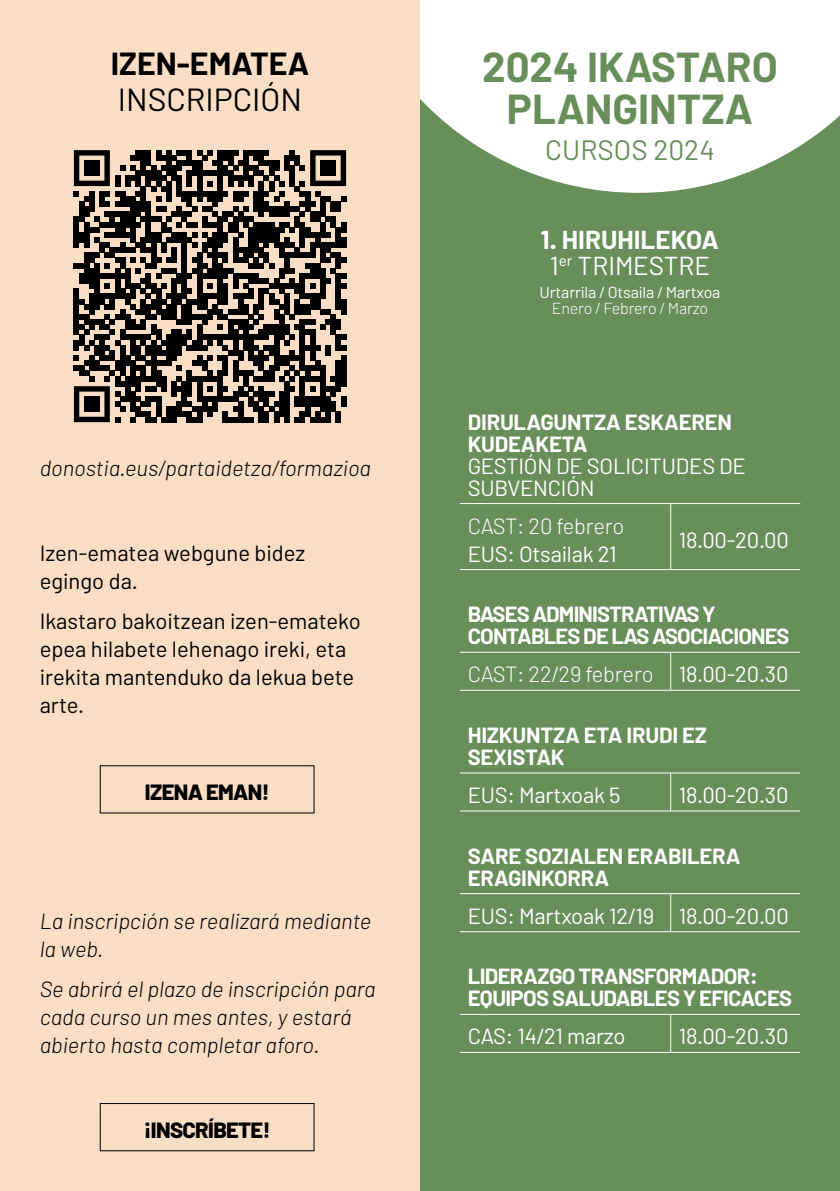
<style>
.page{position:relative;width:840px;height:1191px;background:#fff}
.page>*{position:absolute;margin:0;border:0;box-sizing:border-box;transform-origin:0 0}
.t1{font:700 42px/42px "Barlow";color:#688e5a;text-align:center}
.t2{font:700 32px "Barlow";color:#000}
.t3{font:32px "Barlow";color:#000}
.t4{font:28px "Barlow";color:#688e5a}
.t5{font:700 26px/26px "Barlow";color:#fff;text-align:center}
.t6{font:italic 300 22px/28px "Barlow";color:#000}
.t7{font:22px/22px "Barlow";letter-spacing:-.01em;color:#fff}
.t8{font:22px/28px "Barlow";color:#000}
.t9{font:700 22px/22px "Barlow";letter-spacing:-.03em;color:#fff}
.t10{font:700 22px/22px "Barlow";letter-spacing:-.01em;color:#fff}
.t11{font:300 22px "Barlow";letter-spacing:-.01em;color:#fff}
.t12{font:800 22px "Barlow";letter-spacing:-.03em;color:#000}
.t13{font:16px "Barlow";letter-spacing:-.01em;color:#fff}
.t14{font:300 16px "Barlow";letter-spacing:-.01em;color:#fff}
.s1{font-weight:400}
</style>
<div class="page">
<div style="left:0;top:0;width:420px;height:1191px;background:#f9ddc4"></div>
<div style="left:420px;top:0;width:419px;height:1191px;background:#688e5a"></div>
<svg style="left:420px;top:0;width:419px;height:193px;background:#e9eee7"></svg>
<hr style="left:459px;top:503px;width:211px;height:1px;background:#fff">
<hr style="left:670px;top:503px;width:129px;height:1px;background:#fff">
<hr style="left:670px;top:504px;width:1px;height:65px;background:#fff">
<hr style="left:459px;top:569px;width:211px;height:1px;background:#fff">
<hr style="left:670px;top:569px;width:129px;height:1px;background:#fff">
<hr style="left:459px;top:652px;width:211px;height:1px;background:#fff">
<hr style="left:670px;top:652px;width:129px;height:1px;background:#fff">
<hr style="left:670px;top:652px;width:1px;height:38px;background:#fff">
<hr style="left:459px;top:690px;width:211px;height:1px;background:#fff">
<hr style="left:670px;top:690px;width:129px;height:1px;background:#fff">
<hr style="left:459px;top:772px;width:211px;height:1px;background:#fff">
<hr style="left:670px;top:772px;width:129px;height:1px;background:#fff">
<hr style="left:670px;top:773px;width:1px;height:37px;background:#fff">
<hr style="left:459px;top:810px;width:211px;height:1px;background:#fff">
<hr style="left:670px;top:810px;width:129px;height:1px;background:#fff">
<hr style="left:459px;top:893px;width:211px;height:1px;background:#fff">
<hr style="left:670px;top:893px;width:129px;height:1px;background:#fff">
<hr style="left:670px;top:894px;width:1px;height:37px;background:#fff">
<hr style="left:459px;top:931px;width:211px;height:1px;background:#fff">
<hr style="left:670px;top:931px;width:129px;height:1px;background:#fff">
<hr style="left:459px;top:1014px;width:211px;height:1px;background:#fff">
<hr style="left:670px;top:1014px;width:129px;height:1px;background:#fff">
<hr style="left:670px;top:1014px;width:1px;height:38px;background:#fff">
<hr style="left:459px;top:1052px;width:211px;height:1px;background:#fff">
<hr style="left:670px;top:1052px;width:129px;height:1px;background:#fff">
<svg style="left:74px;top:150px;width:272px;height:272px"></svg>
<div style="left:84px;top:160px;width:15px;height:16px;background:#000"></div>
<div style="left:320px;top:160px;width:15px;height:16px;background:#000"></div>
<div style="left:84px;top:396px;width:15px;height:16px;background:#000"></div>
<div style="left:100px;top:1103px;width:214px;height:48px;border:1px solid #000"></div>
<h2 class="t2" style="left:111px;top:43px;width:200px">IZEN-EMATEA</h2>
<h2 class="t3" style="left:118px;top:79px;width:185px">INSCRIPCIÓN</h2>
<p class="t6" style="left:40px;top:453px;width:332px">donostia.eus/partaidetza/formazioa</p>
<p class="t8" style="left:40px;top:538px;width:267px">Izen-ematea webgune bidez egingo da.</p>
<p class="t8" style="left:40px;top:606px;width:322px">Ikastaro bakoitzean izen-emateko epea hilabete lehenago ireki, eta irekita mantenduko da lekua bete arte.</p>
<p class="t12" style="left:145px;top:776px;width:126px">IZENA EMAN!</p>
<p class="t6" style="left:40px;top:906px;width:333px">La inscripción se realizará mediante la web.</p>
<p class="t6" style="left:40px;top:974px;width:337px">Se abrirá el plazo de inscripción para cada curso un mes antes, y estará abierto hasta completar aforo.</p>
<p class="t12" style="left:144px;top:1113px;width:128px">¡INSCRÍBETE!</p>
<h1 class="t1" style="left:482px;top:45px;width:297px">2024 IKASTARO<br>PLANGINTZA</h1>
<p class="t4" style="left:545px;top:132px;width:171px">CURSOS 2024</p>
<p class="t5" style="left:540px;top:226px;width:180px">1. HIRUHILEKOA<br><span class="s1">1</span><sup>er</sup> <span class="s1">TRIMESTRE</span></p>
<p class="t13" style="left:539px;top:282px;width:182px">Urtarrila / Otsaila / Martxoa</p>
<p class="t14" style="left:551px;top:298px;width:158px">Enero / Febrero / Marzo</p>
<p class="t10" style="left:467px;top:410px;width:265px">DIRULAGUNTZA ESKAEREN<br>KUDEAKETA</p>
<p class="t7" style="left:467px;top:454px;width:279px">GESTIÓN DE SOLICITUDES DE<br>SUBVENCIÓN</p>
<p class="t11" style="left:467px;top:512px;width:158px">CAST: 20 febrero</p>
<p class="t7" style="left:467px;top:542px;width:150px">EUS: Otsailak 21</p>
<p class="t7" style="left:678px;top:528px;width:111px">18.00-20.00</p>
<p class="t9" style="left:467px;top:603px;width:323px">BASES ADMINISTRATIVAS Y<br>CONTABLES DE LAS ASOCIACIONES</p>
<p class="t11" style="left:467px;top:660px;width:322px">CAST: 22/29 febrero <span class="s1">18.00-20.30</span></p>
<p class="t10" style="left:467px;top:724px;width:241px">HIZKUNTZA ETA IRUDI EZ<br>SEXISTAK</p>
<p class="t7" style="left:467px;top:783px;width:154px">EUS: Martxoak 5</p>
<p class="t7" style="left:678px;top:783px;width:111px">18.00-20.30</p>
<p class="t10" style="left:467px;top:844px;width:274px">SARE SOZIALEN ERABILERA<br>ERAGINKORRA</p>
<p class="t7" style="left:467px;top:904px;width:322px">EUS: Martxoak 12/19 18.00-20.00</p>
<p class="t9" style="left:467px;top:965px;width:326px">LIDERAZGO TRANSFORMADOR:<br>EQUIPOS SALUDABLES Y EFICACES</p>
<p class="t7" style="left:467px;top:1025px;width:159px">CAS: 14/21 marzo</p>
<p class="t7" style="left:678px;top:1025px;width:111px">18.00-20.30</p>
</div>
